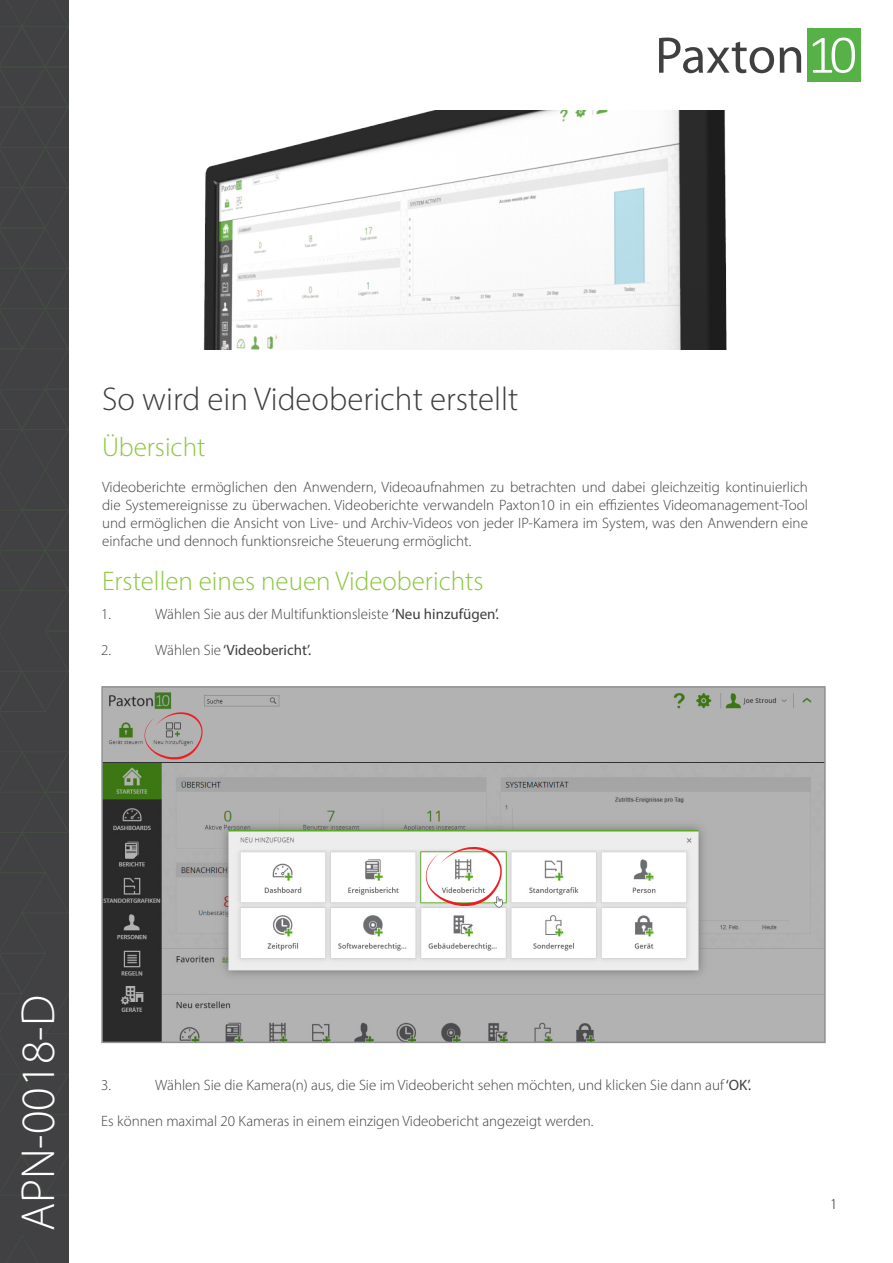
<style>
.page{position:relative;width:893px;height:1263px;background:#fff}
.page>*{position:absolute;margin:0;border:0;box-sizing:border-box;transform-origin:0 0}
.t1{font:300 48px "Myriad Pro";color:#fff}
.t2{font:300 33px "Myriad Pro";color:#3e3e3f}
.t3{font:300 27px "Myriad Pro";color:#8bc63e}
.t4{font:300 15px/18px "Myriad Pro";color:#3e3e3f;text-align:justify}
.t5{font:15px "Myriad Pro";color:#3e3e3f}
.t6{font:300 15px "Myriad Pro";color:#231f20}
.s1{font-weight:400}
.s2{font-weight:300}
</style>
<div class="page">
<img style="left:203px;top:110px;width:524px;height:239px">
<div style="left:0;top:0;width:69px;height:1263px;background:#414042"></div>
<svg style="left:6px;top:1236px;width:32px;height:27px"></svg>
<svg style="left:0;top:0;width:69px;height:1195px"></svg>
<div style="left:807px;top:29px;width:53px;height:53px;background:#56b146"></div>
<svg style="left:813px;top:38px;width:42px;height:35px"></svg>
<svg style="left:659px;top:38px;width:115px;height:35px"></svg>
<svg style="left:780px;top:47px;width:21px;height:26px"></svg>
<img style="left:104px;top:689px;width:719px;height:351px">
<div style="left:101px;top:686px;width:725px;height:357px;border:2px solid #8f9194"></div>
<svg style="left:426px;top:847px;width:76px;height:59px"></svg>
<svg style="left:145px;top:712px;width:58px;height:48px;background:#b1a1a1"></svg>
<p class="t2" style="left:102px;top:379px;width:418px">So wird ein Videobericht erstellt</p>
<p class="t3" style="left:102px;top:430px;width:105px">Übersicht</p>
<p class="t4" style="left:102px;top:478px;width:707px">Videoberichte ermöglichen den Anwendern, Videoaufnahmen zu betrachten und dabei gleichzeitig kontinuierlich die Systemereignisse zu überwachen. Videoberichte verwandeln Paxton10 in ein effizientes Videomanagement-Tool und ermöglichen die Ansicht von Live- und Archiv-Videos von jeder IP-Kamera im System, was den Anwendern eine einfache und dennoch funktionsreiche Steuerung ermöglicht.</p>
<p class="t3" style="left:102px;top:565px;width:383px">Erstellen eines neuen Videoberichts</p>
<p class="t4" style="left:101px;top:605px;width:11px">1.</p>
<p class="t4" style="left:155px;top:605px;width:345px">Wählen Sie aus der Multifunktionsleiste <span class="s1">‘Neu hinzufügen’.</span></p>
<p class="t4" style="left:101px;top:641px;width:11px">2.</p>
<p class="t5" style="left:155px;top:641px;width:157px"><span class="s2">Wählen Sie</span> ‘Videobericht’.</p>
<p class="t1" style="left:9px;top:1231px;width:238px;rotate:-90deg">APN-0018-D</p>
<p class="t4" style="left:101px;top:1076px;width:11px">3.</p>
<p class="t4" style="left:155px;top:1076px;width:597px">Wählen Sie die Kamera(n) aus, die Sie im Videobericht sehen möchten, und klicken Sie dann auf <span class="s1">‘OK’.</span></p>
<p class="t4" style="left:101px;top:1112px;width:494px">Es können maximal 20 Kameras in einem einzigen Videobericht angezeigt werden.</p>
<p class="t6" style="left:830px;top:1195px;width:9px">1</p>
</div>
